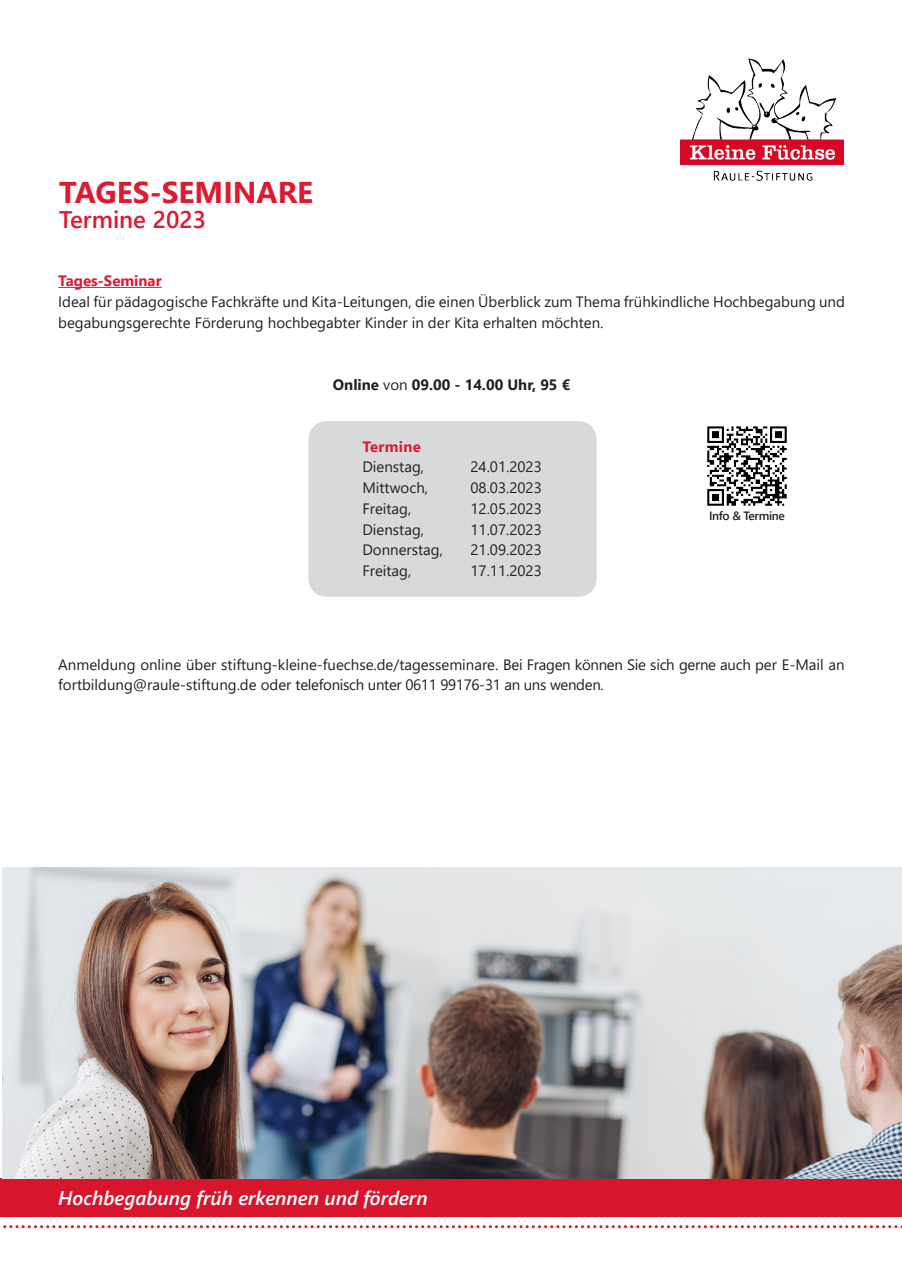
<style>
.page{position:relative;width:902px;height:1272px;background:#fff}
.page>*{position:absolute;margin:0;border:0;box-sizing:border-box;transform-origin:0 0}
.t1{font:700 30px "Segoe UI";color:#dc1a32}
.t2{font:600 24px "Segoe UI";color:#dc1a32}
.t3{font:italic 600 19.5px "Segoe UI";color:#fff}
.t4{font:15px/20.7px "Segoe UI";color:#231f20}
.t5{font:700 15px "Segoe UI";color:#231f20}
.t6{font:700 15px "Segoe UI";color:#dc1a32}
.t7{font:700 15px "Segoe UI";letter-spacing:.02em;color:#dc1a32}
.t8{font:600 12px "Segoe UI";letter-spacing:-.03em;color:#231f20}
.s1{font-weight:400}
</style>
<div class="page">
<svg style="left:0;top:1225px;width:902px;height:3px"></svg>
<div style="left:0;top:1178px;width:901px;height:38px;background:#d7162e"></div>
<img style="left:680px;top:58px;width:163px;height:122px">
<img style="left:2px;top:867px;width:899px;height:311px">
<div style="left:308px;top:421px;width:288px;height:175px;background:#d8d9db;border-radius:18px"></div>
<hr style="left:58px;top:287px;width:104px;height:1px;background:#dc1a32">
<img style="left:707px;top:426px;width:80px;height:80px">
<h1 class="t1" style="left:59px;top:164px;width:255px">TAGES-SEMINARE</h1>
<h2 class="t2" style="left:59px;top:197px;width:148px">Termine 2023</h2>
<p class="t6" style="left:58px;top:266px;width:105px">Tages-Seminar</p>
<p class="t4" style="left:58px;top:290px;width:788px">Ideal für pädagogische Fachkräfte und Kita-Leitungen, die einen Überblick zum Thema frühkindliche Hochbegabung und begabungsgerechte Förderung hochbegabter Kinder in der Kita erhalten möchten.</p>
<p class="t5" style="left:333px;top:370px;width:239px">Online <span class="s1">von</span> 09.00 - 14.00 Uhr, 95 €</p>
<p class="t7" style="left:362px;top:432px;width:60px">Termine</p>
<p class="t4" style="left:362px;top:455px;width:63px">Dienstag,</p>
<p class="t4" style="left:470px;top:455px;width:73px">24.01.2023</p>
<p class="t4" style="left:362px;top:476px;width:67px">Mittwoch,</p>
<p class="t4" style="left:470px;top:476px;width:73px">08.03.2023</p>
<p class="t4" style="left:362px;top:497px;width:50px">Freitag,</p>
<p class="t4" style="left:470px;top:497px;width:73px">12.05.2023</p>
<p class="t4" style="left:362px;top:517px;width:63px">Dienstag,</p>
<p class="t4" style="left:470px;top:517px;width:73px">11.07.2023</p>
<p class="t4" style="left:362px;top:538px;width:82px">Donnerstag,</p>
<p class="t4" style="left:470px;top:538px;width:73px">21.09.2023</p>
<p class="t4" style="left:362px;top:559px;width:50px">Freitag,</p>
<p class="t4" style="left:470px;top:559px;width:73px">17.11.2023</p>
<p class="t8" style="left:709px;top:504px;width:77px">Info &amp; Termine</p>
<p class="t4" style="left:58px;top:654px;width:787px;line-height:19.5px">Anmeldung online über stiftung-kleine-fuechse.de/tagesseminare. Bei Fragen können Sie sich gerne auch per E-Mail an fortbildung@raule-stiftung.de oder telefonisch unter 0611 99176-31 an uns wenden.</p>
<h3 class="t3" style="left:58px;top:1179px;width:371px">Hochbegabung früh erkennen und fördern</h3>
</div>
